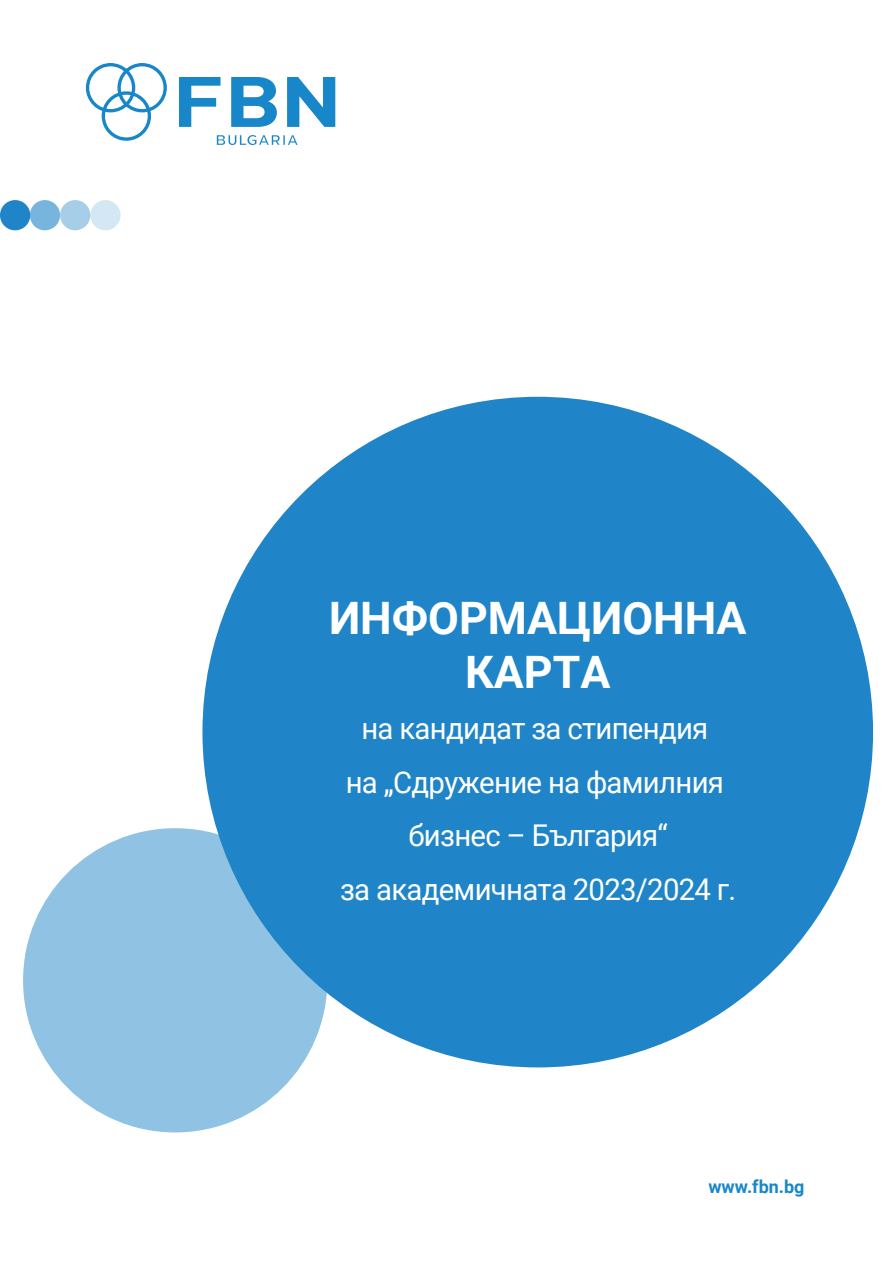
<style>
.page{position:relative;width:893px;height:1263px;background:#fff}
.page>*{position:absolute;margin:0;border:0;box-sizing:border-box;transform-origin:0 0}
.t1{font:700 44.7px/53.6px "Roboto";color:#fff;text-align:center}
.t2{font:30px/54px "Roboto";letter-spacing:-.025em;color:#fff;text-align:center}
.t3{font:700 18px "Roboto";color:#1887c9}
</style>
<div class="page">
<div style="left:23px;top:828px;width:304px;height:304px;background:#8fc2e3;border-radius:50%"></div>
<div style="left:202px;top:397px;width:671px;height:670px;background:#1f85c8;border-radius:50%"></div>
<div style="left:0;top:200px;width:30px;height:30px;background:#1f85c8;border-radius:50%"></div>
<div style="left:30px;top:200px;width:30px;height:30px;background:#78b5de;border-radius:50%"></div>
<div style="left:60px;top:200px;width:30px;height:30px;background:#a6cee9;border-radius:50%"></div>
<div style="left:90px;top:200px;width:31px;height:30px;background:#d3e7f4;border-radius:50%"></div>
<svg style="left:86px;top:63px;width:81px;height:78px"></svg>
<svg style="left:179px;top:77px;width:41px;height:50px"></svg>
<svg style="left:231px;top:77px;width:46px;height:50px"></svg>
<svg style="left:287px;top:77px;width:48px;height:50px"></svg>
<svg style="left:217px;top:135px;width:80px;height:10px"></svg>
<h1 class="t1" style="left:329px;top:590px;width:419px">ИНФОРМАЦИОННА<br>КАРТА</h1>
<p class="t2" style="left:340px;top:700px;width:398px">на кандидат за стипендия<br>на „Сдружение на фамилния бизнес – България“<br>за академичната 2023/2024 г.</p>
<p class="t3" style="left:708px;top:1174px;width:98px">www.fbn.bg</p>
</div>
